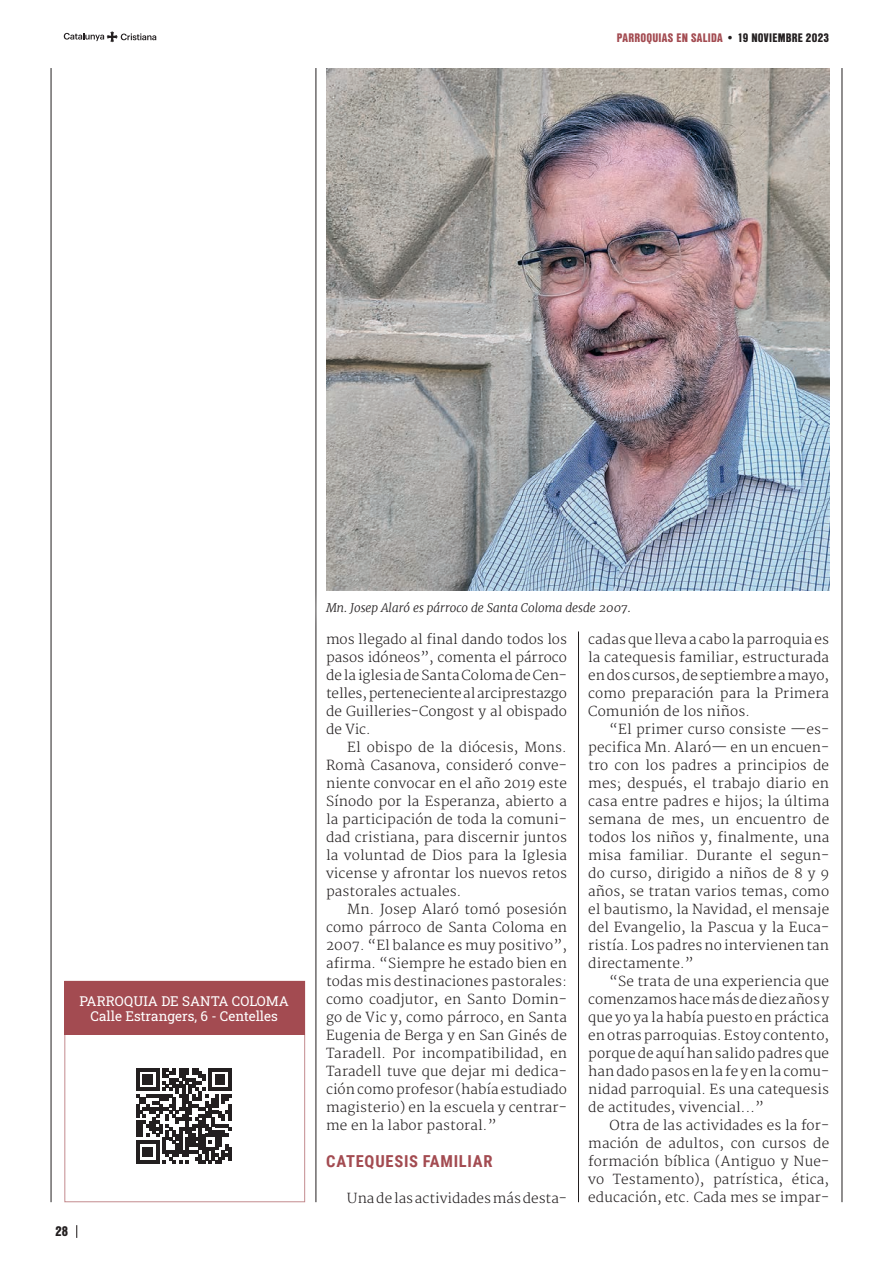
<style>
.page{position:relative;width:893px;height:1263px;background:#fff}
.page>*{position:absolute;margin:0;border:0;box-sizing:border-box;transform-origin:0 0}
.INTRO_PARRAFOSPRIMERPLANO{font:700 16.5px "Roboto Condensed";letter-spacing:.045em;color:#a34b51}
.TEXTO_PPAL_ESP{font:300 13.5px/18px "Merriweather";letter-spacing:.01em;color:#231f20;text-align:justify}
.t1{font:13.5px/15px "Roboto Slab";color:#fff;text-align:center}
.t2{font:900 13.5px "Nimbus San Con LOT";color:#231f20}
.PEU_FOTO{font:italic 300 12px "Merriweather";color:#231f20}
.t3{font:900 12px "Nimbus San Con LOT";letter-spacing:.02em;color:#a34b51}
.s1{color:#231f20}
</style>
<div class="page">
<hr style="left:578px;top:631px;width:1px;height:571px;background:#231f20">
<hr style="left:842px;top:68px;width:1px;height:1134px;background:#231f20">
<hr style="left:51px;top:68px;width:1px;height:1134px;background:#231f20">
<hr style="left:316px;top:68px;width:1px;height:1134px;background:#231f20">
<img style="left:326px;top:68px;width:503px;height:522px">
<div style="left:306px;top:583px;width:343px;height:52px;background:#fff"></div>
<div style="left:64px;top:981px;width:241px;height:53px;background:#a34b51"></div>
<svg style="left:136px;top:1068px;width:96px;height:95px"></svg>
<hr style="left:228px;top:1147px;width:4px;height:13px;background:#231f20">
<svg style="left:76px;top:1225px;width:1px;height:13px"></svg>
<svg style="left:64px;top:31px;width:92px;height:11px"></svg>
<p class="t3" style="left:617px;top:28px;width:214px">PARROQUIAS EN SALIDA <span class="s1">• 19 NOVIEMBRE 2023</span></p>
<p class="t1" style="left:80px;top:994px;width:211px">PARROQUIA DE SANTA COLOMA<br>Calle Estrangers, 6 - Centelles</p>
<p class="t2" style="left:55px;top:1221px;width:14px">28</p>
<p class="PEU_FOTO" style="left:326px;top:601px;width:306px">Mn. Josep Alaró es párroco de Santa Coloma desde 2007.</p>
<p class="TEXTO_PPAL_ESP" style="left:326px;top:631px;width:242px">mos llegado al final dando todos los pasos idóneos”, comenta el párroco de la iglesia de Santa Coloma de Cen&shy;telles, perteneciente al arciprestazgo de Guilleries-Congost y al obispado de Vic.</p>
<p class="TEXTO_PPAL_ESP" style="left:326px;top:739px;width:242px;text-indent:21px">El obispo de la diócesis, Mons.<br>Romà Casanova, consideró conve&shy;niente convocar en el año 2019 este Sínodo por la Esperanza, abierto a la participación de toda la comuni&shy;dad cristiana, para discernir juntos la voluntad de Dios para la Iglesia vicense y afrontar los nuevos retos pastorales actuales.</p>
<p class="TEXTO_PPAL_ESP" style="left:326px;top:901px;width:242px;text-indent:21px">Mn. Josep Alaró tomó posesión como párroco de Santa Coloma en 2007. “El balance es muy positivo”, afirma. “Siempre he estado bien en todas mis destinaciones pastorales: como coadjutor, en Santo Domin&shy;go de Vic y, como párroco, en Santa Eugenia de Berga y en San Ginés de Taradell. Por incompatibilidad, en Taradell tuve que dejar mi dedica&shy;ción como profesor (había estudiado magisterio) en la escuela y centrar&shy;me en la labor pastoral.”</p>
<p class="INTRO_PARRAFOSPRIMERPLANO" style="left:326px;top:1149px;width:168px">CATEQUESIS FAMILIAR</p>
<p class="TEXTO_PPAL_ESP" style="left:347px;top:1189px;width:221px">Una de las actividades más desta-</p>
<p class="TEXTO_PPAL_ESP" style="left:588px;top:631px;width:242px">cadas que lleva a cabo la parroquia es la catequesis familiar, estructurada en dos cursos, de septiembre a mayo, como preparación para la Primera Comunión de los niños.</p>
<p class="TEXTO_PPAL_ESP" style="left:588px;top:721px;width:242px;text-indent:21px">“El primer curso consiste —es&shy;pecifica Mn. Alaró— en un encuen&shy;tro con los padres a principios de mes; después, el trabajo diario en casa entre padres e hijos; la última semana de mes, un encuentro de todos los niños y, finalmente, una misa familiar. Durante el segun&shy;do curso, dirigido a niños de 8 y 9 años, se tratan varios temas, como el bautismo, la Navidad, el mensaje del Evangelio, la Pascua y la Euca&shy;ristía. Los padres no intervienen tan directamente.”</p>
<p class="TEXTO_PPAL_ESP" style="left:588px;top:973px;width:242px;text-indent:21px">“Se trata de una experiencia que comenzamos hace más de diez años y que yo ya la había puesto en práctica en otras parroquias. Estoy contento, porque de aquí han salido padres que han dado pasos en la fe y en la comu&shy;nidad parroquial. Es una catequesis de actitudes, vivencial...”</p>
<p class="TEXTO_PPAL_ESP" style="left:588px;top:1117px;width:242px;text-indent:21px">Otra de las actividades es la for&shy;mación de adultos, con cursos de formación bíblica (Antiguo y Nue&shy;vo Testamento), patrística, ética, educación, etc. Cada mes se impar-</p>
</div>
